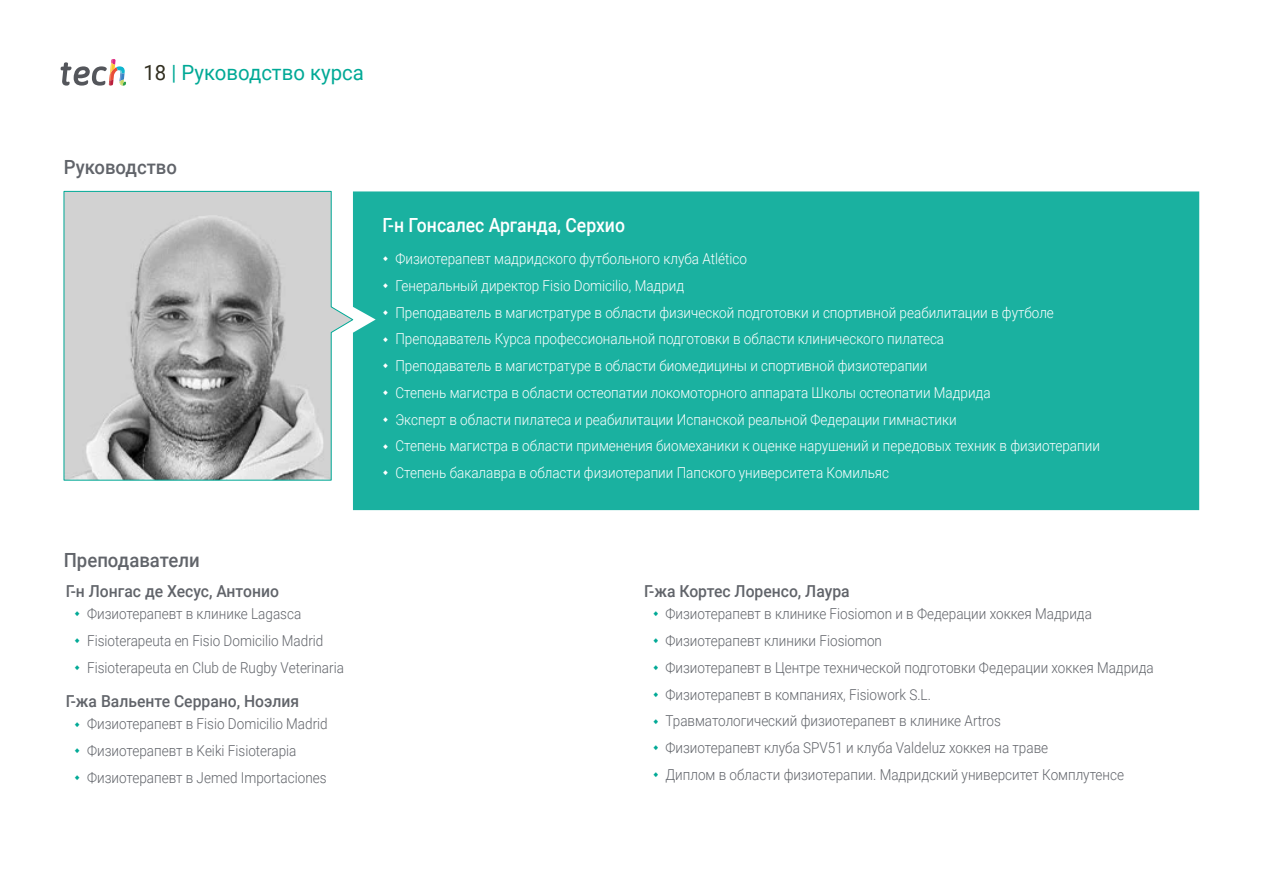
<style>
.page{position:relative;width:1263px;height:893px;background:#fff}
.page>*{position:absolute;margin:0;border:0;box-sizing:border-box;transform-origin:0 0}
.t1{font:21px "Roboto";color:#00a996}
.t2{font:500 19.5px "Roboto";color:#fff;scale:.9 1}
.t3{font:500 19.5px "Roboto";color:#61646a;scale:.95 1}
.t4{font:500 16.5px "Roboto";color:#61646a;scale:.95 1}
.t5{font:300 15px/26.7px "Roboto";color:#fff;scale:.9 1}
.t6{font:300 15px/26.7px "Roboto";color:#61646a;scale:.9 1}
.s1{color:#312e20}
</style>
<div class="page">
<svg style="left:61px;top:59px;width:65px;height:27px"></svg>
<div style="left:353px;top:191px;width:846px;height:319px;background:#1ab1a0"></div>
<svg style="left:64px;top:191px;width:289px;height:290px"></svg>
<svg style="left:384px;top:256px;width:4px;height:5px"></svg>
<svg style="left:384px;top:283px;width:4px;height:5px"></svg>
<svg style="left:384px;top:310px;width:4px;height:5px"></svg>
<svg style="left:384px;top:337px;width:4px;height:5px"></svg>
<svg style="left:384px;top:363px;width:4px;height:5px"></svg>
<svg style="left:384px;top:390px;width:4px;height:5px"></svg>
<svg style="left:384px;top:417px;width:4px;height:5px"></svg>
<svg style="left:384px;top:444px;width:4px;height:5px"></svg>
<svg style="left:384px;top:470px;width:4px;height:5px"></svg>
<h1 class="t1" style="left:144px;top:57px;width:222px"><span class="s1">18</span> | Руководство курса</h1>
<h2 class="t3" style="left:64px;top:154px;width:121px">Руководство</h2>
<h2 class="t3" style="left:64px;top:547px;width:144px">Преподаватели</h2>
<p class="t4" style="left:66px;top:579px;width:226px">Г-н Лонгас де Хесус, Антонио</p>
<p class="t6" style="left:87px;top:600px;width:287px">Физиотерапевт в клинике Lagasca<br>Fisioterapeuta en Fisio Domicilio Madrid<br>Fisioterapeuta en Club de Rugby Veterinaria</p>
<p class="t4" style="left:66px;top:690px;width:247px">Г-жа Вальенте Серрано, Ноэлия</p>
<p class="t6" style="left:87px;top:710px;width:269px">Физиотерапевт в Fisio Domicilio Madrid<br>Физиотерапевт в Keiki Fisioterapia<br>Физиотерапевт в Jemed Importaciones</p>
<h2 class="t2" style="left:383px;top:212px;width:271px">Г-н Гонсалес Арганда, Серхио</h2>
<p class="t5" style="left:395px;top:245px;width:784px">Физиотерапевт мадридского футбольного клуба Atlético<br>Генеральный директор Fisio Domicilio, Мадрид<br>Преподаватель в магистратуре в области физической подготовки и спортивной реабилитации в футболе Преподаватель Курса профессиональной подготовки в области клинического пилатеса<br>Преподаватель в магистратуре в области биомедицины и спортивной физиотерапии<br>Степень магистра в области остеопатии локомоторного аппарата Школы остеопатии Мадрида<br>Эксперт в области пилатеса и реабилитации Испанской реальной Федерации гимнастики<br>Степень магистра в области применения биомеханики к оценке нарушений и передовых техник в физиотерапии Степень бакалавра в области физиотерапии Папского университета Комильяс</p>
<p class="t4" style="left:644px;top:579px;width:218px">Г-жа Кортес Лоренсо, Лаура</p>
<p class="t6" style="left:665px;top:600px;width:544px">Физиотерапевт в клинике Fiosiomon и в Федерации хоккея Мадрида Физиотерапевт клиники Fiosiomon<br>Физиотерапевт в Центре технической подготовки Федерации хоккея Мадрида Физиотерапевт в компаниях, Fisiowork S.L.<br>Травматологический физиотерапевт в клинике Artros<br>Физиотерапевт клуба SPV51 и клуба Valdeluz хоккея на траве<br>Диплом в области физиотерапии. Мадридский университет Комплутенсе</p>
</div>
